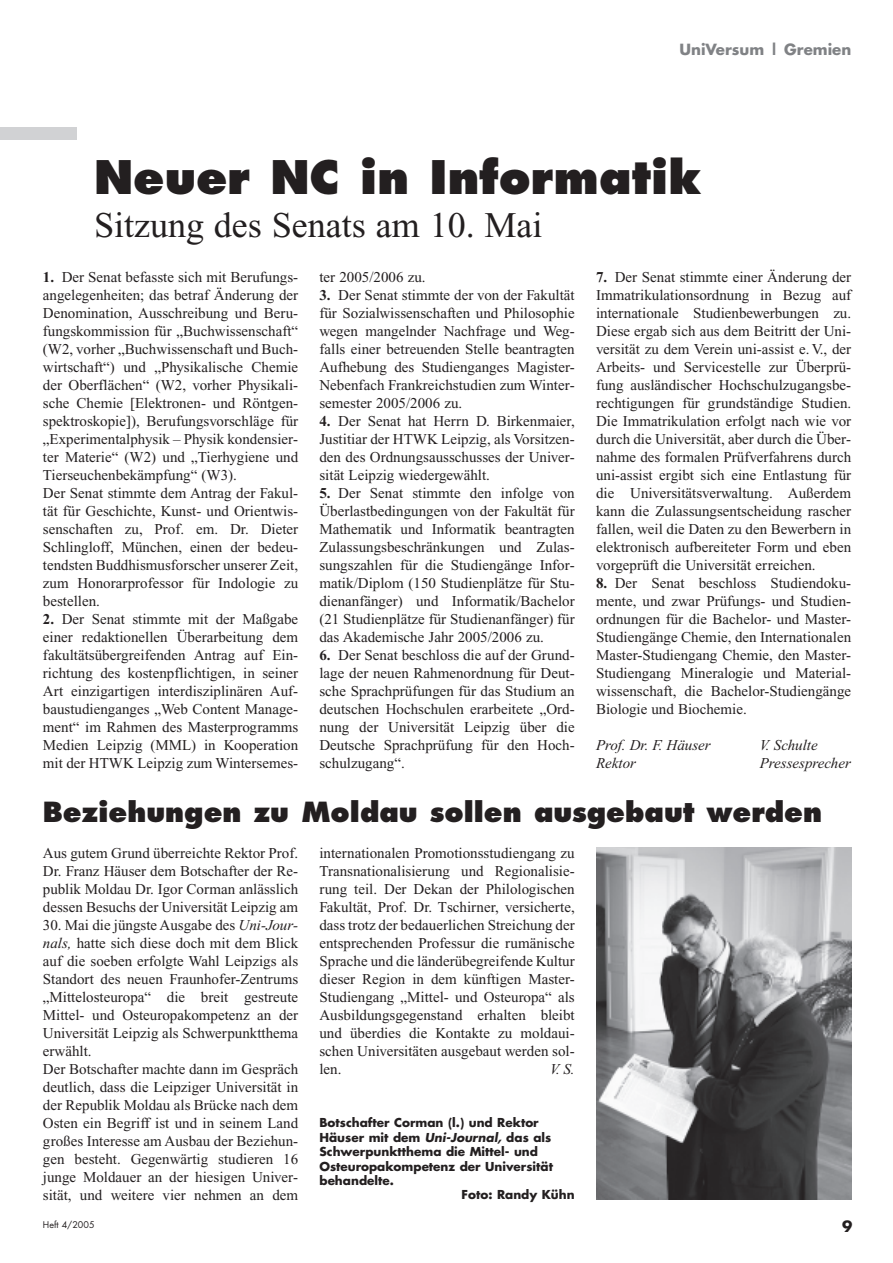
<style>
.page{position:relative;width:893px;height:1263px;background:#fff}
.page>*{position:absolute;margin:0;border:0;box-sizing:border-box;transform-origin:0 0}
.t1{font:800 45px "Futura";color:#231f20}
.t2{font:36px "Times New Roman";color:#231f20}
.t3{font:800 27px "Futura";color:#231f20}
.t4{font:15px/18px "Times New Roman";color:#231f20;text-align:justify}
.t5{font:italic 15px "Times New Roman";color:#231f20}
.t6{font:700 15px "Futura";color:#808285}
.t7{font:700 15px "Futura";color:#231f20}
.t8{font:700 12px "Futura";color:#231f20}
.t9{font:9px "Futura";color:#231f20}
.s1{font-weight:700}
.s2{font-style:italic}
</style>
<div class="page">
<div style="left:0;top:128px;width:77px;height:12px;background:#d1d2d4"></div>
<img style="left:596px;top:847px;width:255px;height:352px">
<p class="t6" style="left:679px;top:43px;width:173px">UniVersum | Gremien</p>
<h1 class="t1" style="left:94px;top:157px;width:609px">Neuer NC in Informatik</h1>
<h2 class="t2" style="left:94px;top:212px;width:450px">Sitzung des Senats am 10. Mai</h2>
<p class="t4" style="left:43px;top:269px;width:257px;text-align:left"><span class="s1">1.</span> Der Senat befasste sich mit Berufungs&shy;angelegenheiten; das betraf Änderung der Denomination, Ausschreibung und Beru&shy;fungskommission für „Buchwissenschaft“ (W2, vorher „Buchwissenschaft und Buch&shy;wirtschaft“) und „Physikalische Chemie der Oberflächen“ (W2, vorher Physikali&shy;sche Chemie [Elektronen- und Röntgen&shy;spektroskopie]), Berufungsvorschläge für „Experimentalphysik – Physik kondensier&shy;ter Materie“ (W2) und „Tierhygiene und Tierseuchenbekämpfung“ (W3).<br>Der Senat stimmte dem Antrag der Fakul&shy;tät für Geschichte, Kunst- und Orientwis&shy;senschaften zu, Prof. em. Dr. Dieter Schlingloff, München, einen der bedeu&shy;tendsten Buddhismusforscher unserer Zeit, zum Honorarprofessor für Indologie zu bestellen.</p>
<p class="t4" style="left:43px;top:611px;width:257px"><span class="s1">2.</span> Der Senat stimmte mit der Maßgabe einer redaktionellen Überarbeitung dem fakultätsübergreifenden Antrag auf Ein&shy;richtung des kostenpflichtigen, in seiner Art einzigartigen interdisziplinären Auf&shy;baustudienganges „Web Content Manage&shy;ment“ im Rahmen des Masterprogramms Medien Leipzig (MML) in Kooperation mit der HTWK Leipzig zum Wintersemes-</p>
<p class="t4" style="left:319px;top:269px;width:108px">ter 2005/2006 zu.</p>
<p class="t4" style="left:319px;top:287px;width:257px"><span class="s1">3.</span> Der Senat stimmte der von der Fakultät für Sozialwissenschaften und Philosophie wegen mangelnder Nachfrage und Weg&shy;falls einer betreuenden Stelle beantragten Aufhebung des Studienganges Magister-Nebenfach Frankreichstudien zum Winter&shy;semester 2005/2006 zu.</p>
<p class="t4" style="left:319px;top:413px;width:257px"><span class="s1">4.</span> Der Senat hat Herrn D. Birkenmaier, Justitiar der HTWK Leipzig, als Vorsitzen&shy;den des Ordnungsausschusses der Univer&shy;sität Leipzig wiedergewählt.</p>
<p class="t4" style="left:319px;top:485px;width:257px"><span class="s1">5.</span> Der Senat stimmte den infolge von Überlastbedingungen von der Fakultät für Mathematik und Informatik beantragten Zulassungsbeschränkungen und Zulas&shy;sungszahlen für die Studiengänge Infor&shy;matik/Diplom (150 Studienplätze für Stu&shy;dienanfänger) und Informatik/Bachelor (21 Studienplätze für Studienanfänger) für das Akademische Jahr 2005/2006 zu.</p>
<p class="t4" style="left:319px;top:647px;width:257px"><span class="s1">6.</span> Der Senat beschloss die auf der Grund&shy;lage der neuen Rahmenordnung für Deut&shy;sche Sprachprüfungen für das Studium an deutschen Hochschulen erarbeitete „Ord&shy;nung der Universität Leipzig über die Deutsche Sprachprüfung für den Hoch&shy;schulzugang“.</p>
<p class="t4" style="left:596px;top:269px;width:257px"><span class="s1">7.</span> Der Senat stimmte einer Änderung der Immatrikulationsordnung in Bezug auf internationale Studienbewerbungen zu.<br>Diese ergab sich aus dem Beitritt der Uni&shy;versität zu dem Verein uni-assist e. V., der Arbeits- und Servicestelle zur Überprü&shy;fung ausländischer Hochschulzugangsbe&shy;rechtigungen für grundständige Studien.<br>Die Immatrikulation erfolgt nach wie vor durch die Universität, aber durch die Über&shy;nahme des formalen Prüfverfahrens durch uni-assist ergibt sich eine Entlastung für die Universitätsverwaltung. Außerdem kann die Zulassungsentscheidung rascher fallen, weil die Daten zu den Bewerbern in elektronisch aufbereiteter Form und eben vorgeprüft die Universität erreichen.</p>
<p class="t4" style="left:596px;top:575px;width:257px"><span class="s1">8.</span> Der Senat beschloss Studiendoku&shy;mente, und zwar Prüfungs- und Studien&shy;ordnungen für die Bachelor- und Master-Studiengänge Chemie, den Internationalen Master-Studiengang Chemie, den Master-Studiengang Mineralogie und Material&shy;wissenschaft, die Bachelor-Studiengänge Biologie und Biochemie.</p>
<p class="t5" style="left:596px;top:740px;width:116px">Prof. Dr. F. Häuser</p>
<p class="t5" style="left:759px;top:740px;width:59px">V. Schulte</p>
<p class="t5" style="left:596px;top:758px;width:41px">Rektor</p>
<p class="t5" style="left:759px;top:758px;width:93px">Pressesprecher</p>
<h3 class="t3" style="left:43px;top:800px;width:780px">Beziehungen zu Moldau sollen ausgebaut werden</h3>
<p class="t4" style="left:43px;top:845px;width:257px">Aus gutem Grund überreichte Rektor Prof.<br>Dr. Franz Häuser dem Botschafter der Re&shy;publik Moldau Dr. Igor Corman anlässlich dessen Besuchs der Universität Leipzig am</p>
<p class="t4" style="left:43px;top:917px;width:257px;text-align:left">30. Mai die jüngste Ausgabe des <span class="s2">Uni-Jour&shy;nals,</span> hatte sich diese doch mit dem Blick auf die soeben erfolgte Wahl Leipzigs als Standort des neuen Fraunhofer-Zentrums „Mittelosteuropa“ die breit gestreute Mittel- und Osteuropakompetenz an der Universität Leipzig als Schwerpunktthema erwählt.<br>Der Botschafter machte dann im Gespräch deutlich, dass die Leipziger Universität in der Republik Moldau als Brücke nach dem Osten ein Begriff ist und in seinem Land großes Interesse am Ausbau der Beziehun&shy;gen besteht. Gegenwärtig studieren 16 junge Moldauer an der hiesigen Univer&shy;sität, und weitere vier nehmen an dem</p>
<p class="t9" style="left:43px;top:1220px;width:53px">Heft 4/2005</p>
<p class="t4" style="left:319px;top:845px;width:257px">internationalen Promotionsstudiengang zu Transnationalisierung und Regionalisie&shy;rung teil. Der Dekan der Philologischen Fakultät, Prof. Dr. Tschirner, versicherte, dass trotz der bedauerlichen Streichung der entsprechenden Professur die rumänische Sprache und die länderübegreifende Kultur dieser Region in dem künftigen Master-Studiengang „Mittel- und Osteuropa“ als Ausbildungsgegenstand erhalten bleibt und überdies die Kontakte zu moldaui&shy;schen Universitäten ausgebaut werden sol&shy;len.</p>
<p class="t5" style="left:550px;top:1064px;width:26px">V. S.</p>
<p class="t8" style="left:319px;top:1117px;width:221px">Botschafter Corman (l.) und Rektor</p>
<p class="t8" style="left:319px;top:1132px;width:233px">Häuser mit dem <span class="s2">Uni-Journal,</span> das als</p>
<p class="t8" style="left:319px;top:1146px;width:220px">Schwerpunktthema die Mittel- und</p>
<p class="t8" style="left:319px;top:1161px;width:235px">Osteuropakompetenz der Universität</p>
<p class="t8" style="left:319px;top:1175px;width:76px">behandelte.</p>
<p class="t8" style="left:461px;top:1189px;width:115px">Foto: Randy Kühn</p>
<p class="t7" style="left:842px;top:1219px;width:12px">9</p>
</div>
